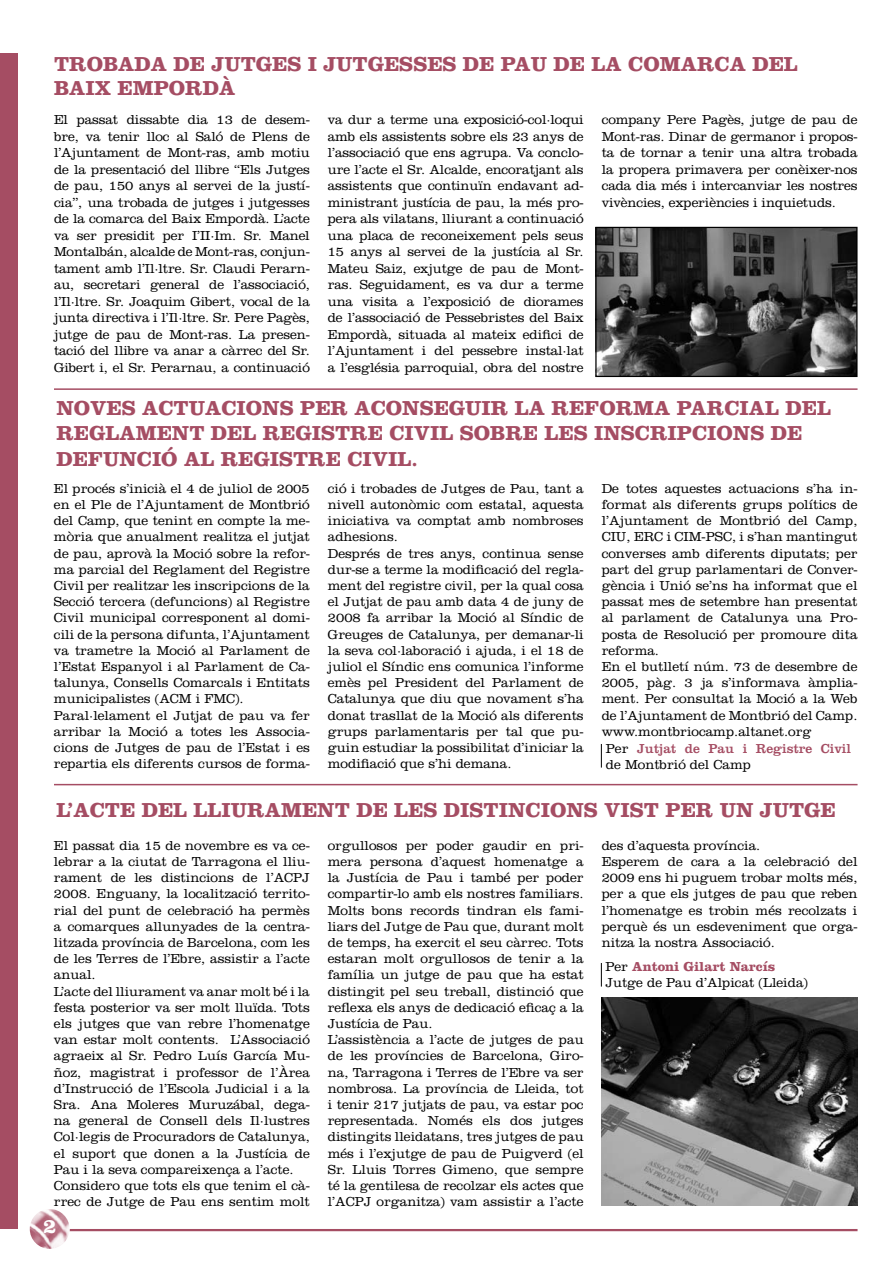
<style>
.page{position:relative;width:893px;height:1263px;background:#fff}
.page>*{position:absolute;margin:0;border:0;box-sizing:border-box;transform-origin:0 0}
.t1{font:700 21px/25.2px "Clarendon";color:#a54d63}
.t2{font:700 21px "Clarendon";color:#fff}
.t3{font:300 13.5px/16.2px "Clarendon";color:#000}
.t4{font:13.5px/16.2px "Clarendon";color:#a54d63}
.s1{font-weight:300;color:#000}
.s2{font-weight:700;color:#a54d63}
</style>
<div class="page">
<div style="left:0;top:54px;width:18px;height:1175px;background:#a54d63"></div>
<hr style="left:31px;top:1229px;width:826px;height:2px;background:#a54d63">
<img style="left:30px;top:1209px;width:40px;height:40px;border-radius:20px">
<hr style="left:54px;top:388px;width:803px;height:2px;background:#a54d63">
<hr style="left:54px;top:784px;width:803px;height:1px;background:#a54d63">
<img style="left:597px;top:229px;width:258px;height:146px">
<div style="left:595px;top:227px;width:262px;height:150px;border:1px solid #000"></div>
<svg style="left:601px;top:963px;width:1px;height:23px"></svg>
<svg style="left:601px;top:744px;width:1px;height:23px"></svg>
<img style="left:601px;top:997px;width:256px;height:208px">
<h1 class="t1" style="left:54px;top:52px;width:745px;line-height:24px">TROBADA DE JUTGES I JUTGESSES DE PAU DE LA COMARCA DEL<br>BAIX EMPORDÀ</h1>
<p class="t3" style="left:54px;top:111px;width:257px;text-align:justify">El passat dissabte dia 13 de desem&shy;bre, va tenir lloc al Saló de Plens de l’Ajuntament de Mont-ras, amb motiu de la presentació del llibre “Els Jutges de pau, 150 anys al servei de la justí&shy;cia”, una trobada de jutges i jutgesses de la comarca del Baix Empordà. L’acte va ser presidit per I’II·Im. Sr. Manel Montalbán, alcalde de Mont-ras, conjun&shy;tament amb l’Il·ltre. Sr. Claudi Perarn&shy;au, secretari general de l’associació, l’Il·ltre. Sr. Joaquim Gibert, vocal de la junta directiva i l’Il·ltre. Sr. Pere Pagès, jutge de pau de Mont-ras. La presen&shy;tació del llibre va anar a càrrec del Sr.<br>Gibert i, el Sr. Perarnau, a continuació</p>
<p class="t3" style="left:328px;top:111px;width:257px;text-align:justify">va dur a terme una exposició-col·loqui amb els assistents sobre els 23 anys de l’associació que ens agrupa. Va conclo&shy;ure l’acte el Sr. Alcalde, encoratjant als assistents que continuïn endavant ad&shy;ministrant justícia de pau, la més pro&shy;pera als vilatans, lliurant a continuació una placa de reconeixement pels seus 15 anys al servei de la justícia al Sr.<br>Mateu Saiz, exjutge de pau de Mont&shy;ras. Seguidament, es va dur a terme una visita a l’exposició de diorames de l’associació de Pessebristes del Baix Empordà, situada al mateix edifici de l’Ajuntament i del pessebre instal·lat a l’església parroquial, obra del nostre</p>
<p class="t3" style="left:602px;top:111px;width:257px;text-align:justify">company Pere Pagès, jutge de pau de Mont-ras. Dinar de germanor i propos&shy;ta de tornar a tenir una altra trobada la propera primavera per conèixer-nos cada dia més i intercanviar les nostres vivències, experiències i inquietuds.</p>
<h1 class="t1" style="left:56px;top:395px;width:776px">NOVES ACTUACIONS PER ACONSEGUIR LA REFORMA PARCIAL DEL<br>REGLAMENT DEL REGISTRE CIVIL SOBRE LES INSCRIPCIONS DE<br>DEFUNCIÓ AL REGISTRE CIVIL.</h1>
<p class="t3" style="left:54px;top:480px;width:257px">El procés s’inicià el 4 de juliol de 2005 en el Ple de l’Ajuntament de Montbrió del Camp, que tenint en compte la me&shy;mòria que anualment realitza el jutjat de pau, aprovà la Moció sobre la refor&shy;ma parcial del Reglament del Registre Civil per realitzar les inscripcions de la Secció tercera (defuncions) al Registre Civil municipal corresponent al domi&shy;cili de la persona difunta, l’Ajuntament va trametre la Moció al Parlament de l’Estat Espanyol i al Parlament de Ca&shy;talunya, Consells Comarcals i Entitats municipalistes (ACM i FMC).<br>Paral·lelament el Jutjat de pau va fer arribar la Moció a totes les Associa&shy;cions de Jutges de pau de l’Estat i es repartia els diferents cursos de forma-</p>
<p class="t3" style="left:328px;top:480px;width:257px">ció i trobades de Jutges de Pau, tant a nivell autonòmic com estatal, aquesta iniciativa va comptat amb nombroses adhesions.<br>Després de tres anys, continua sense dur-se a terme la modificació del regla&shy;ment del registre civil, per la qual cosa el Jutjat de pau amb data 4 de juny de 2008 fa arribar la Moció al Síndic de Greuges de Catalunya, per demanar-li la seva col·laboració i ajuda, i el 18 de juliol el Síndic ens comunica l’informe emès pel President del Parlament de Catalunya que diu que novament s’ha donat trasllat de la Moció als diferents grups parlamentaris per tal que pu&shy;guin estudiar la possibilitat d’iniciar la modifiació que s’hi demana.</p>
<p class="t3" style="left:602px;top:480px;width:257px">De totes aquestes actuacions s’ha in&shy;format als diferents grups polítics de l’Ajuntament de Montbrió del Camp, CIU, ERC i CIM-PSC, i s’han mantingut converses amb diferents diputats; per part del grup parlamentari de Conver&shy;gència i Unió se’ns ha informat que el passat mes de setembre han presentat al parlament de Catalunya una Pro&shy;posta de Resolució per promoure dita reforma.<br>En el butlletí núm. 73 de desembre de 2005, pàg. 3 ja s’informava àmplia&shy;ment. Per consultat la Moció a la Web de l’Ajuntament de Montbrió del Camp. www.montbriocamp.altanet.org</p>
<p class="t4" style="left:606px;top:740px;width:246px"><span class="s1">Per</span> Jutjat de Pau i Registre Civil <span class="s1">de Montbrió del Camp</span></p>
<h1 class="t1" style="left:56px;top:797px;width:781px">L’ACTE DEL LLIURAMENT DE LES DISTINCIONS VIST PER UN JUTGE</h1>
<p class="t3" style="left:54px;top:837px;width:257px">El passat dia 15 de novembre es va ce&shy;lebrar a la ciutat de Tarragona el lliu&shy;rament de les distincions de l’ACPJ 2008. Enguany, la localització territo&shy;rial del punt de celebració ha permès a comarques allunyades de la centra&shy;litzada província de Barcelona, com les de les Terres de l’Ebre, assistir a l’acte anual.<br>L’acte del lliurament va anar molt bé i la festa posterior va ser molt lluïda. Tots els jutges que van rebre l’homenatge van estar molt contents. L’Associació agraeix al Sr. Pedro Luís García Mu&shy;ñoz, magistrat i professor de l’Àrea d’Instrucció de l’Escola Judicial i a la Sra. Ana Moleres Muruzábal, dega&shy;na general de Consell dels Il·lustres Col·legis de Procuradors de Catalunya, el suport que donen a la Justícia de Pau i la seva compareixença a l’acte.<br>Considero que tots els que tenim el cà&shy;rrec de Jutge de Pau ens sentim molt</p>
<p class="t3" style="left:328px;top:837px;width:257px">orgullosos per poder gaudir en pri&shy;mera persona d’aquest homenatge a la Justícia de Pau i també per poder compartir-lo amb els nostres familiars.<br>Molts bons records tindran els fami&shy;liars del Jutge de Pau que, durant molt de temps, ha exercit el seu càrrec. Tots estaran molt orgullosos de tenir a la família un jutge de pau que ha estat distingit pel seu treball, distinció que reflexa els anys de dedicació eficaç a la Justícia de Pau.<br>L’assistència a l’acte de jutges de pau de les províncies de Barcelona, Giro&shy;na, Tarragona i Terres de l’Ebre va ser nombrosa. La província de Lleida, tot i tenir 217 jutjats de pau, va estar poc representada. Només els dos jutges distingits lleidatans, tres jutges de pau més i l’exjutge de pau de Puigverd (el Sr. Lluis Torres Gimeno, que sempre té la gentilesa de recolzar els actes que l’ACPJ organitza) vam assistir a l’acte</p>
<p class="t3" style="left:602px;top:837px;width:257px">des d’aquesta província.<br>Esperem de cara a la celebració del 2009 ens hi puguem trobar molts més, per a que els jutges de pau que reben l’homenatge es trobin més recolzats i perquè és un esdeveniment que orga&shy;nitza la nostra Associació.</p>
<p class="t3" style="left:605px;top:958px;width:204px">Per <span class="s2">Antoni Gilart Narcís<br></span>Jutge de Pau d’Alpicat (Lleida)</p>
<h1 class="t2" style="left:43px;top:1213px;width:14px">2</h1>
</div>
